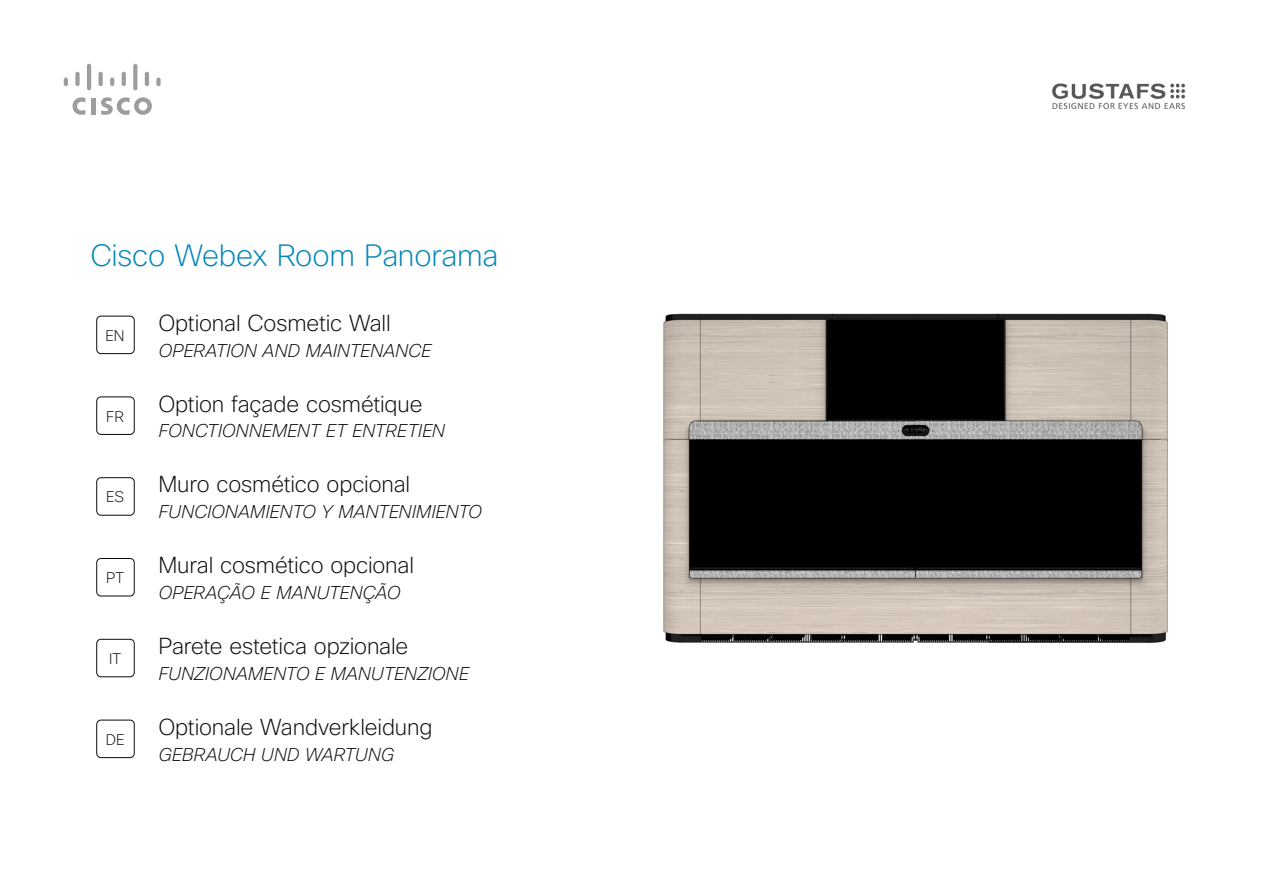
<style>
.page{position:relative;width:1263px;height:893px;background:#fff}
.page>*{position:absolute;margin:0;border:0;box-sizing:border-box;transform-origin:0 0}
.t1{font:200 30px "Cisco Sans";letter-spacing:-.01em;color:#0387b8}
.t2{font:200 22.5px "Cisco Sans";letter-spacing:-.005em;color:#090a0b}
.t3{font:italic 200 18px "Cisco Sans";letter-spacing:.005em;color:#090a0b}
.t4{font:200 15px "Cisco Sans";letter-spacing:-.005em;color:#090a0b}
</style>
<div class="page">
<hr style="left:91px;top:98px;width:4px;height:17px;background:#9d9d9d">
<svg style="left:73px;top:97px;width:12px;height:18px"></svg>
<svg style="left:101px;top:97px;width:51px;height:18px"></svg>
<svg style="left:64px;top:78px;width:4px;height:8px"></svg>
<div style="left:75px;top:72px;width:5px;height:14px;background:#9d9d9d;border-radius:2px"></div>
<hr style="left:87px;top:64px;width:4px;height:26px;background:#9d9d9d;border-radius:2px">
<svg style="left:99px;top:72px;width:4px;height:14px"></svg>
<svg style="left:110px;top:78px;width:4px;height:8px"></svg>
<hr style="left:122px;top:72px;width:4px;height:14px;background:#9d9d9d;border-radius:2px">
<svg style="left:133px;top:64px;width:4px;height:26px"></svg>
<hr style="left:145px;top:72px;width:4px;height:14px;background:#9d9d9d;border-radius:2px">
<div style="left:156px;top:78px;width:5px;height:8px;background:#9d9d9d;border-radius:2px"></div>
<img style="left:1052px;top:83px;width:134px;height:27px">
<div style="left:96px;top:316px;width:39px;height:38px;border:1px solid #090a0b;border-radius:4px"></div>
<div style="left:96px;top:396px;width:39px;height:39px;border:1px solid #090a0b;border-radius:4px"></div>
<div style="left:96px;top:477px;width:39px;height:39px;border:1px solid #090a0b;border-radius:4px"></div>
<div style="left:96px;top:558px;width:39px;height:38px;border:1px solid #090a0b;border-radius:4px"></div>
<div style="left:96px;top:639px;width:39px;height:38px;border:1px solid #090a0b;border-radius:4px"></div>
<div style="left:96px;top:720px;width:39px;height:38px;border:1px solid #090a0b;border-radius:4px"></div>
<img style="left:663px;top:313px;width:505px;height:330px">
<h1 class="t1" style="left:90px;top:236px;width:409px">Cisco Webex Room Panorama</h1>
<p class="t4" style="left:106px;top:326px;width:21px">EN</p>
<p class="t4" style="left:106px;top:407px;width:19px">FR</p>
<p class="t4" style="left:106px;top:488px;width:19px">ES</p>
<p class="t4" style="left:106px;top:568px;width:19px">PT</p>
<p class="t4" style="left:109px;top:649px;width:14px">IT</p>
<p class="t4" style="left:106px;top:730px;width:20px">DE</p>
<p class="t2" style="left:158px;top:309px;width:234px">Optional Cosmetic Wall</p>
<p class="t3" style="left:158px;top:339px;width:274px">OPERATION AND MAINTENANCE</p>
<p class="t2" style="left:158px;top:389px;width:266px">Option façade cosmétique</p>
<p class="t3" style="left:158px;top:420px;width:288px">FONCTIONNEMENT ET ENTRETIEN</p>
<p class="t2" style="left:158px;top:470px;width:253px">Muro cosmético opcional</p>
<p class="t3" style="left:158px;top:500px;width:325px">FUNCIONAMIENTO Y MANTENIMIENTO</p>
<p class="t2" style="left:158px;top:551px;width:257px">Mural cosmético opcional</p>
<p class="t3" style="left:158px;top:581px;width:243px">OPERAÇÃO E MANUTENÇÃO</p>
<p class="t2" style="left:158px;top:632px;width:252px">Parete estetica opzionale</p>
<p class="t3" style="left:158px;top:662px;width:312px">FUNZIONAMENTO E MANUTENZIONE</p>
<p class="t2" style="left:158px;top:713px;width:276px">Optionale Wandverkleidung</p>
<p class="t3" style="left:158px;top:743px;width:237px">GEBRAUCH UND WARTUNG</p>
</div>
